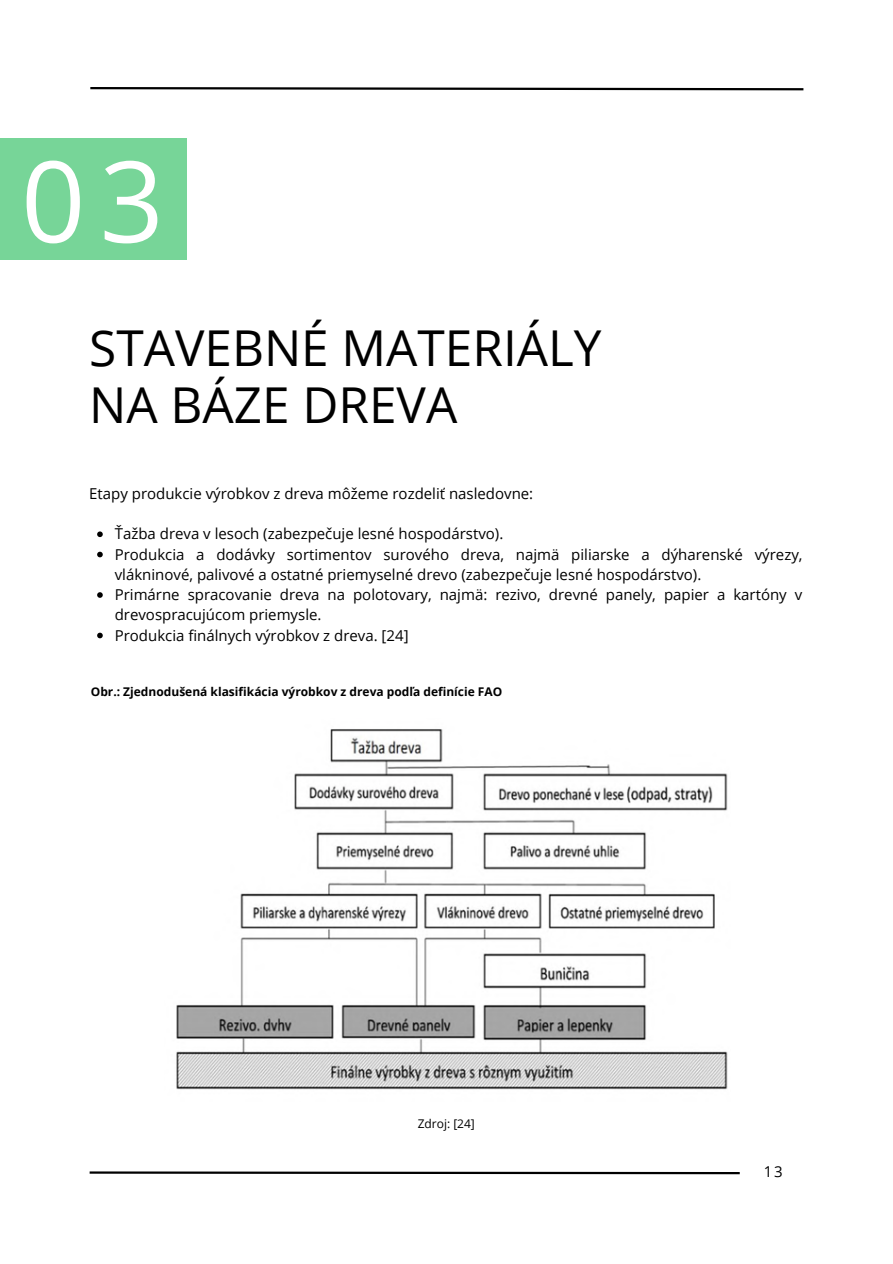
<style>
.page{position:relative;width:893px;height:1264px;background:#fff}
.page>*{position:absolute;margin:0;border:0;box-sizing:border-box;transform-origin:0 0}
.t1{font:112.8px "Open Sans";color:#fff}
.t2{font:49.5px/57.3px "Open Sans";color:#000}
.t3{font:15px/20.2px "Open Sans";color:#000}
.t4{font:700 12px "Open Sans";color:#000}
.t5{font:12px "Open Sans";color:#000}
</style>
<div class="page">
<div style="left:0;top:138px;width:186px;height:121px;background:#77d598"></div>
<svg style="left:90px;top:87px;width:714px;height:4px"></svg>
<svg style="left:89px;top:1171px;width:651px;height:4px"></svg>
<img style="left:176px;top:729px;width:552px;height:361px">
<svg style="left:97px;top:531px;width:6px;height:6px"></svg>
<svg style="left:97px;top:551px;width:6px;height:6px"></svg>
<svg style="left:97px;top:592px;width:6px;height:6px"></svg>
<svg style="left:97px;top:632px;width:6px;height:6px"></svg>
<p class="t1" style="left:21px;top:122px;width:144px">03</p>
<p class="t2" style="left:89px;top:318px;width:513px">STAVEBNÉ MATERIÁLY<br>NA BÁZE DREVA</p>
<p class="t3" style="left:89px;top:483px;width:445px">Etapy produkcie výrobkov z dreva môžeme rozdeliť nasledovne:</p>
<p class="t3" style="left:115px;top:523px;width:390px">Ťažba dreva v lesoch (zabezpečuje lesné hospodárstvo).</p>
<p class="t3" style="left:115px;top:543px;width:689px">Produkcia a dodávky sortimentov surového dreva, najmä piliarske a dýharenské výrezy, vlákninové, palivové a ostatné priemyselné drevo (zabezpečuje lesné hospodárstvo).</p>
<p class="t3" style="left:115px;top:584px;width:689px">Primárne spracovanie dreva na polotovary, najmä: rezivo, drevné panely, papier a kartóny v drevospracujúcom priemysle.</p>
<p class="t3" style="left:115px;top:624px;width:295px">Produkcia finálnych výrobkov z dreva. [24]</p>
<p class="t4" style="left:91px;top:683px;width:413px">Obr.: Zjednodušená klasifikácia výrobkov z dreva podľa definície FAO</p>
<p class="t5" style="left:417px;top:1115px;width:59px">Zdroj: [24]</p>
<p class="t3" style="left:763px;top:1161px;width:20px">13</p>
</div>
